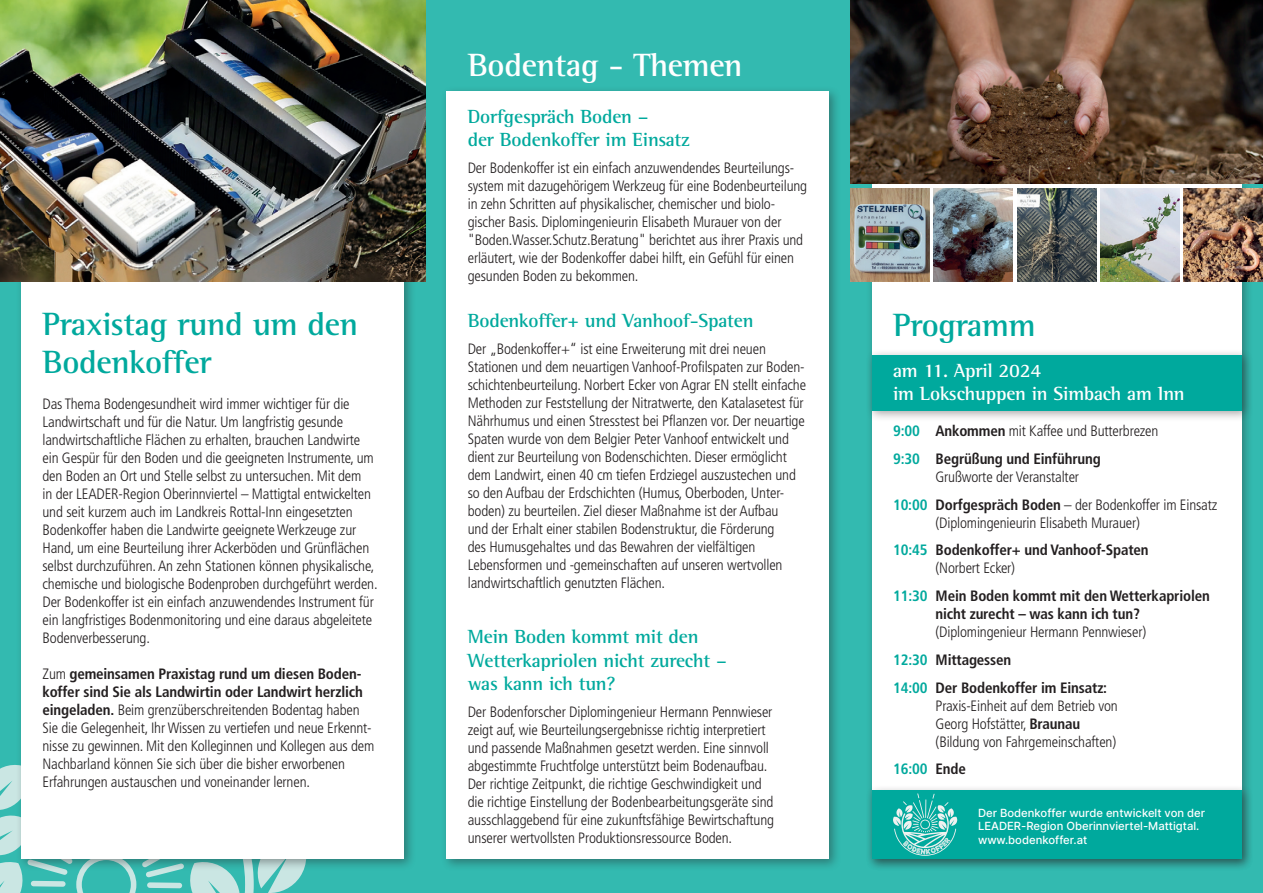
<style>
.page{position:relative;width:1263px;height:893px;background:#33bab0}
.page>*{position:absolute;margin:0;border:0;box-sizing:border-box;transform-origin:0 0}
.t1{font:700 33px/37.5px "Rotis Semi Serif Std";letter-spacing:-.01em;color:#00a99d}
.t2{font:700 33px "Rotis Semi Serif Std";letter-spacing:-.01em;color:#fff}
.t3{font:700 19.5px/23.2px "Rotis Semi Serif Std";letter-spacing:-.01em;color:#00a99d}
.t4{font:700 19.5px/23.2px "Rotis Semi Serif Std";letter-spacing:-.01em;color:#fff}
.t5{font:300 condensed 15px/18px "Frutiger";letter-spacing:-.01em;color:#231f20}
.t6{font:700 condensed 15px/18px "Frutiger LT Pro";letter-spacing:-.01em;color:#231f20}
.t7{font:700 condensed 15px "Frutiger LT Pro";letter-spacing:-.01em;color:#00a99d}
.t8{font:500 11.25px/13.5px "Inter";color:#fff}
.s1{font-family:"Frutiger";font-weight:300}
.s2{font-family:"Frutiger LT Pro";font-weight:700}
.s3{font-family:"Frutiger LT Pro";font-weight:700;color:#00a99d}
.s4{color:#00a99d}
.s5{color:#231f20}
</style>
<div class="page">
<svg style="left:0;top:765px;width:303px;height:128px"></svg>
<div style="left:440px;top:86px;width:401px;height:785px;background:#231f20;opacity:.4"></div>
<div style="left:446px;top:92px;width:383px;height:767px;background:#fff"></div>
<div style="left:15px;top:26px;width:401px;height:845px;background:#231f20;opacity:.4"></div>
<div style="left:21px;top:32px;width:383px;height:827px;background:#fff"></div>
<div style="left:866px;top:178px;width:388px;height:693px;background:#231f20;opacity:.4"></div>
<div style="left:872px;top:184px;width:370px;height:675px;background:#fff"></div>
<div style="left:866px;top:785px;width:388px;height:86px;background:#231f20;opacity:.4"></div>
<div style="left:872px;top:791px;width:370px;height:68px;background:#00a99d"></div>
<div style="left:866px;top:349px;width:388px;height:73px;background:#231f20;opacity:.4"></div>
<div style="left:872px;top:355px;width:370px;height:55px;background:#00a99d"></div>
<svg style="left:893px;top:793px;width:64px;height:63px"></svg>
<img style="left:850px;top:0;width:413px;height:184px">
<img style="left:0;top:0;width:425px;height:282px">
<img style="left:850px;top:188px;width:79px;height:94px">
<img style="left:1017px;top:188px;width:79px;height:94px">
<img style="left:934px;top:188px;width:79px;height:94px">
<img style="left:1100px;top:188px;width:79px;height:94px">
<img style="left:1184px;top:188px;width:79px;height:94px">
<h1 class="t1" style="left:43px;top:305px;width:317px">Praxistag rund um den<br>Bodenkoffer</h1>
<p class="t5" style="left:43px;top:395px;width:337px">Das Thema Bodengesundheit wird immer wichtiger für die Landwirtschaft und für die Natur. Um langfristig gesunde landwirtschaftliche Flächen zu erhalten, brauchen Landwirte ein Gespür für den Boden und die geeigneten Instrumente, um den Boden an Ort und Stelle selbst zu untersuchen. Mit dem<br>in der LEADER-Region Oberinnviertel – Mattigtal entwickelten und seit kurzem auch im Landkreis Rottal-Inn eingesetzten Bodenkoffer haben die Landwirte geeignete Werkzeuge zur Hand, um eine Beurteilung ihrer Ackerböden und Grünflächen selbst durchzuführen. An zehn Stationen können physikalische, chemische und biologische Bodenproben durchgeführt werden.<br>Der Bodenkoffer ist ein einfach anzuwendendes Instrument für ein langfristiges Bodenmonitoring und eine daraus abgeleitete Bodenverbesserung.</p>
<p class="t6" style="left:43px;top:664px;width:322px"><span class="s1">Zum</span> gemeinsamen Praxistag rund um diesen Boden&shy;koffer sind Sie als Landwirtin oder Landwirt herzlich</p>
<p class="t5" style="left:43px;top:701px;width:333px"><span class="s2">eingeladen.</span> Beim grenzüberschreitenden Bodentag haben Sie die Gelegenheit, Ihr Wissen zu vertiefen und neue Erkennt&shy;nisse zu gewinnen. Mit den Kolleginnen und Kollegen aus dem Nachbarland können Sie sich über die bisher erworbenen Erfahrungen austauschen und voneinander lernen.</p>
<h1 class="t2" style="left:468px;top:45px;width:276px">Bodentag - Themen</h1>
<h2 class="t3" style="left:468px;top:104px;width:224px">Dorfgespräch Boden –<br>der Bodenkoffer im Einsatz</h2>
<p class="t5" style="left:468px;top:159px;width:341px">Der Bodenkoffer ist ein einfach anzuwendendes Beurteilungs&shy;system mit dazugehörigem Werkzeug für eine Bodenbeurteilung in zehn Schritten auf physikalischer, chemischer und biolo&shy;gischer Basis. Diplomingenieurin Elisabeth Murauer von der "Boden.Wasser.Schutz.Beratung" berichtet aus ihrer Praxis und erläutert, wie der Bodenkoffer dabei hilft, ein Gefühl für einen gesunden Boden zu bekommen.</p>
<h2 class="t3" style="left:468px;top:308px;width:287px">Bodenkoffer+ und Vanhoof-Spaten</h2>
<p class="t5" style="left:468px;top:340px;width:340px">Der „Bodenkoffer+“ ist eine Erweiterung mit drei neuen Stationen und dem neuartigen Vanhoof-Profilspaten zur Boden&shy;schichtenbeurteilung. Norbert Ecker von Agrar EN stellt einfache Methoden zur Feststellung der Nitratwerte, den Katalasetest für Nährhumus und einen Stresstest bei Pflanzen vor. Der neuartige Spaten wurde von dem Belgier Peter Vanhoof entwickelt und dient zur Beurteilung von Bodenschichten. Dieser ermöglicht dem Landwirt, einen 40 cm tiefen Erdziegel auszustechen und so den Aufbau der Erdschichten (Humus, Oberboden, Unter&shy;boden) zu beurteilen. Ziel dieser Maßnahme ist der Aufbau<br>und der Erhalt einer stabilen Bodenstruktur, die Förderung<br>des Humusgehaltes und das Bewahren der vielfältigen Lebensformen und -gemeinschaften auf unseren wertvollen landwirtschaftlich genutzten Flächen.</p>
<h2 class="t3" style="left:468px;top:625px;width:261px">Mein Boden kommt mit den<br>Wetterkapriolen nicht zurecht – was kann ich tun?</h2>
<p class="t5" style="left:468px;top:703px;width:308px">Der Bodenforscher Diplomingenieur Hermann Pennwieser zeigt auf, wie Beurteilungsergebnisse richtig interpretiert und passende Maßnahmen gesetzt werden. Eine sinnvoll abgestimmte Fruchtfolge unterstützt beim Bodenaufbau.<br>Der richtige Zeitpunkt, die richtige Geschwindigkeit und die richtige Einstellung der Bodenbearbeitungsgeräte sind ausschlaggebend für eine zukunftsfähige Bewirtschaftung unserer wertvollsten Produktionsressource Boden.</p>
<h1 class="t1" style="left:893px;top:306px;width:144px">Programm</h1>
<h2 class="t4" style="left:893px;top:359px;width:293px">am 11. April 2024<br>im Lokschuppen in Simbach am Inn</h2>
<p class="t5" style="left:893px;top:422px;width:267px"><span class="s3">9:00</span> <span class="s2">Ankommen</span> mit Kaffee und Butterbrezen</p>
<p class="t6" style="left:893px;top:450px;width:209px"><span class="s4">9:30</span> Begrüßung und Einführung</p>
<p class="t5" style="left:893px;top:463px;width:326px;line-height:27.8px;text-indent:43px">Grußworte der Veranstalter<br><span class="s3">10:00</span> <span class="s2">Dorfgespräch Boden</span> – der Bodenkoffer im Einsatz</p>
<p class="t5" style="left:935px;top:514px;width:206px">(Diplomingenieurin Elisabeth Murauer)</p>
<p class="t6" style="left:893px;top:541px;width:257px"><span class="s4">10:45</span> Bodenkoffer+ und Vanhoof-Spaten</p>
<p class="t5" style="left:935px;top:559px;width:81px">(Norbert Ecker)</p>
<p class="t6" style="left:935px;top:587px;width:276px;text-indent:-43px"><span class="s4">11:30</span> Mein Boden kommt mit den Wetterkapriolen nicht zurecht – was kann ich tun?</p>
<p class="t5" style="left:935px;top:623px;width:212px">(Diplomingenieur Hermann Pennwieser)</p>
<p class="t6" style="left:893px;top:646px;width:216px;line-height:27.8px"><span class="s4">12:30</span> Mittagessen<br><span class="s4">14:00</span> Der Bodenkoffer im Einsatz:</p>
<p class="t5" style="left:935px;top:697px;width:184px">Praxis-Einheit auf dem Betrieb von<br>Georg Hofstätter, <span class="s2">Braunau </span>(Bildung von Fahrgemeinschaften)</p>
<p class="t7" style="left:893px;top:760px;width:74px">16:00 <span class="s5">Ende</span></p>
<p class="t8" style="left:978px;top:806px;width:229px">Der Bodenkoffer wurde entwickelt von der<br>LEADER-Region Oberinnviertel-Mattigtal. www.bodenkoffer.at</p>
</div>
